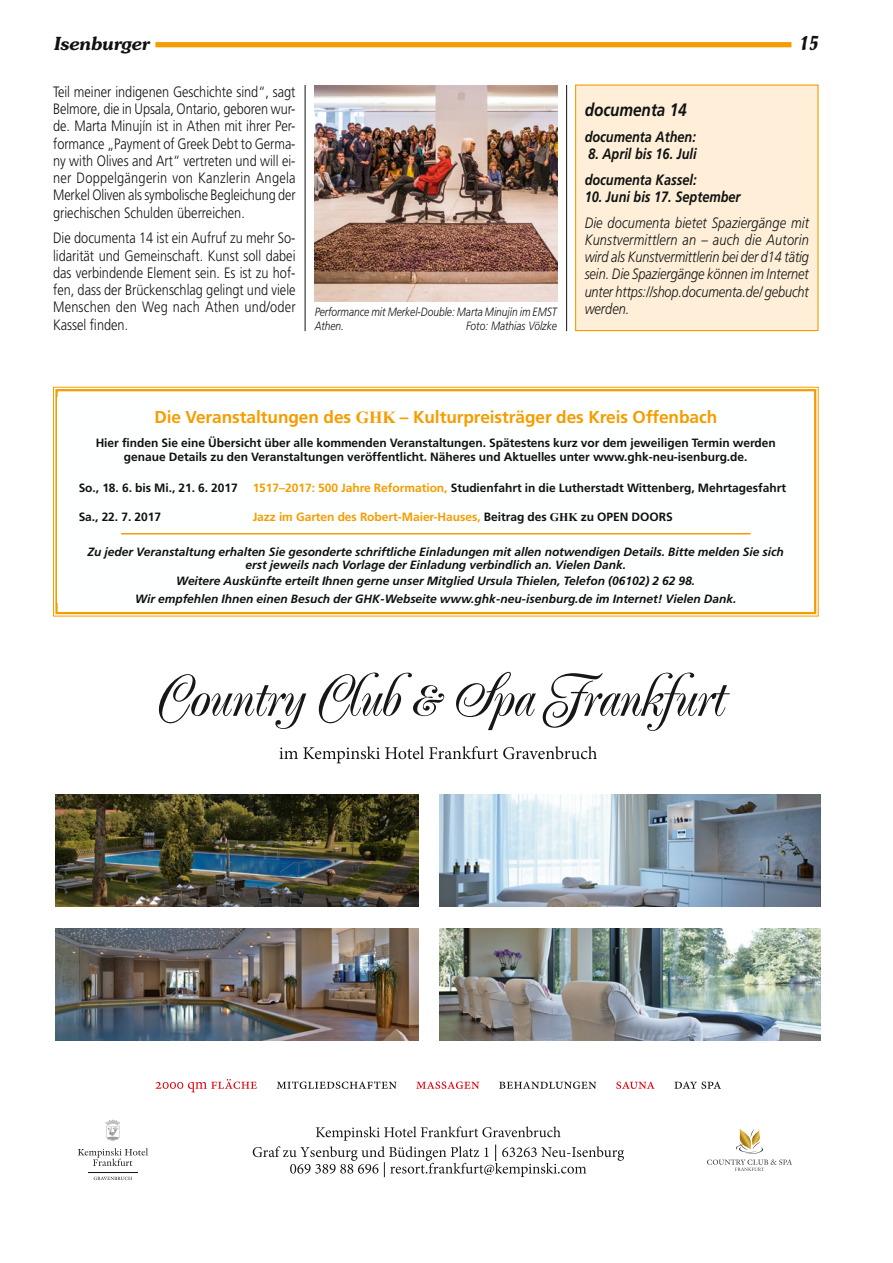
<style>
.page{position:relative;width:893px;height:1263px;background:#fff}
.page>*{position:absolute;margin:0;border:0;box-sizing:border-box;transform-origin:0 0}
.t1{font:21px "Imu Reg";color:#101212}
.Grundtext{font:italic 700 18px "Frutiger";color:#101212;scale:.85 1}
.t2{font:italic 600 18px "Souvenir";letter-spacing:-.025em;color:#101212}
.GHK_Datum{font:700 17.25px "Frutiger";letter-spacing:-.005em;color:#f59d00}
.Grundtext-2{font:300 15px/17.2px "Frutiger";color:#101212;text-align:justify;scale:.85 1}
.Grundtext-3{font:italic 300 15px/17.2px "Frutiger";letter-spacing:-.01em;color:#101212;text-align:justify;scale:.85 1}
.Grundtext-4{font:italic 700 15px "Frutiger";color:#101212;scale:.85 1}
.GHK_Datum-2{font:italic 700 12px/13.5px "Frutiger LT Std";letter-spacing:-.005em;color:#101212;text-align:center}
.GHK_Datum-3{font:700 12px/14.7px "Frutiger";letter-spacing:-.005em;color:#101212;text-align:center}
.GHK_Datum-4{font:700 12px "Frutiger LT Std";letter-spacing:-.005em;color:#101212}
.Bildunterschrift{font:italic 300 12px "Frutiger LT Std";color:#101212;scale:.85 1}
.GHK_Datum-5{font:700 12px "Frutiger LT Std";letter-spacing:-.005em;color:#f59d00}
.s1{font-family:"Times New Roman"}
.s2{color:#f59d00}
.s3{color:#101212}
.s4{font-family:"Times New Roman";color:#101212}
</style>
<div class="page">
<div style="left:155px;top:42px;width:636px;height:5px;background:#f59d00"></div>
<hr style="left:566px;top:85px;width:1px;height:246px;background:#101212">
<hr style="left:305px;top:85px;width:1px;height:246px;background:#101212">
<div style="left:576px;top:85px;width:242px;height:246px;background:#ffefd8"></div>
<div style="left:575px;top:84px;width:244px;height:247px;border:1px solid #f59d00"></div>
<img style="left:315px;top:85px;width:242px;height:217px">
<svg style="left:253px;top:1126px;width:371px;height:51px"></svg>
<svg style="left:105px;top:1119px;width:15px;height:23px"></svg>
<hr style="left:88px;top:1172px;width:50px;height:1px;background:#161717">
<svg style="left:78px;top:1148px;width:70px;height:18px"></svg>
<svg style="left:94px;top:1176px;width:38px;height:4px"></svg>
<svg style="left:707px;top:1129px;width:85px;height:42px"></svg>
<img style="left:55px;top:794px;width:363px;height:113px">
<img style="left:440px;top:794px;width:381px;height:113px">
<img style="left:55px;top:928px;width:363px;height:112px">
<img style="left:440px;top:928px;width:381px;height:112px">
<svg style="left:279px;top:746px;width:318px;height:17px"></svg>
<svg style="left:159px;top:672px;width:571px;height:59px"></svg>
<svg style="left:416px;top:1081px;width:63px;height:8px"></svg>
<svg style="left:156px;top:1079px;width:101px;height:13px"></svg>
<svg style="left:616px;top:1081px;width:39px;height:8px"></svg>
<svg style="left:277px;top:1081px;width:120px;height:8px"></svg>
<svg style="left:499px;top:1081px;width:97px;height:8px"></svg>
<svg style="left:674px;top:1081px;width:47px;height:8px"></svg>
<svg style="left:53px;top:386px;width:766px;height:231px"></svg>
<div style="left:55px;top:389px;width:761px;height:225px;border:2px solid #f59d00"></div>
<div style="left:57px;top:398px;width:757px;height:205px;background:#feffff"></div>
<hr style="left:121px;top:533px;width:629px;height:1px;background:#f59d00">
<p class="t2" style="left:53px;top:33px;width:97px">Isenburger</p>
<p class="t1" style="left:799px;top:31px;width:21px">15</p>
<p class="Grundtext-2" style="left:53px;top:83px;width:287px">Teil meiner indigenen Geschichte sind“, sagt Belmore, die in Upsala, Ontario, geboren wur&shy;de. Marta Minujín ist in Athen mit ihrer Per&shy;formance „Payment of Greek Debt to Germa&shy;ny with Olives and Art“ vertreten und will ei&shy;ner Doppelgängerin von Kanzlerin Angela Merkel Oliven als symbolische Begleichung der griechischen Schulden überreichen.</p>
<p class="Grundtext-2" style="left:53px;top:229px;width:287px">Die documenta 14 ist ein Aufruf zu mehr So&shy;lidarität und Gemeinschaft. Kunst soll dabei das verbindende Element sein. Es ist zu hof&shy;fen, dass der Brückenschlag gelingt und viele Menschen den Weg nach Athen und/oder Kassel finden.</p>
<p class="Grundtext" style="left:585px;top:99px;width:122px">documenta 14</p>
<p class="Grundtext-4" style="left:585px;top:128px;width:132px">documenta Athen:</p>
<p class="Grundtext-4" style="left:588px;top:145px;width:129px">8. April bis 16. Juli</p>
<p class="Grundtext-4" style="left:585px;top:171px;width:133px">documenta Kassel:</p>
<p class="Grundtext-4" style="left:585px;top:188px;width:185px">10. Juni bis 17. September</p>
<p class="Grundtext-3" style="left:585px;top:214px;width:265px">Die documenta bietet Spaziergänge mit Kunstvermittlern an – auch die Autorin wird als Kunstvermittlerin bei der d14 tätig sein. Die Spaziergänge können im Internet unter https://shop.documenta.de/ gebucht</p>
<p class="Bildunterschrift" style="left:315px;top:305px;width:286px">Performance mit Merkel-Double: Marta Minujín im EMST</p>
<p class="Grundtext-3" style="left:585px;top:300px;width:54px">werden.</p>
<p class="Bildunterschrift" style="left:315px;top:319px;width:36px">Athen.</p>
<p class="Bildunterschrift" style="left:466px;top:319px;width:109px">Foto: Mathias Völzke</p>
<p class="GHK_Datum" style="left:154px;top:407px;width:564px">Die Veranstaltungen des <span class="s1">GHK</span> – Kulturpreisträger des Kreis Offenbach</p>
<p class="GHK_Datum-3" style="left:96px;top:435px;width:682px">Hier finden Sie eine Übersicht über alle kommenden Veranstaltungen. Spätestens kurz vor dem jeweiligen Termin werden genaue Details zu den Veranstaltungen veröffentlicht. Näheres und Aktuelles unter www.ghk-neu-isenburg.de.</p>
<p class="GHK_Datum-4" style="left:79px;top:480px;width:709px">So., 18. 6. bis Mi., 21. 6. 2017 <span class="s2">1517–2017: 500 Jahre Reformation,</span> Studienfahrt in die Lutherstadt Wittenberg, Mehrtagesfahrt</p>
<p class="GHK_Datum-4" style="left:79px;top:510px;width:84px">Sa., 22. 7. 2017</p>
<p class="GHK_Datum-5" style="left:253px;top:510px;width:422px">Jazz im Garten des Robert-Maier-Hauses, <span class="s3">Beitrag des</span> <span class="s4">GHK</span> <span class="s3">zu OPEN DOORS</span></p>
<p class="GHK_Datum-2" style="left:88px;top:545px;width:698px">Zu jeder Veranstaltung erhalten Sie gesonderte schriftliche Einladungen mit allen notwendigen Details. Bitte melden Sie sich erst jeweils nach Vorlage der Einladung verbindlich an. Vielen Dank.</p>
<p class="GHK_Datum-2" style="left:176px;top:574px;width:520px">Weitere Auskünfte erteilt Ihnen gerne unser Mitglied Ursula Thielen, Telefon (06102) 2 62 98.</p>
<p class="GHK_Datum-2" style="left:135px;top:592px;width:603px">Wir empfehlen Ihnen einen Besuch der GHK-Webseite www.ghk-neu-isenburg.de im Internet! Vielen Dank.</p>
</div>
